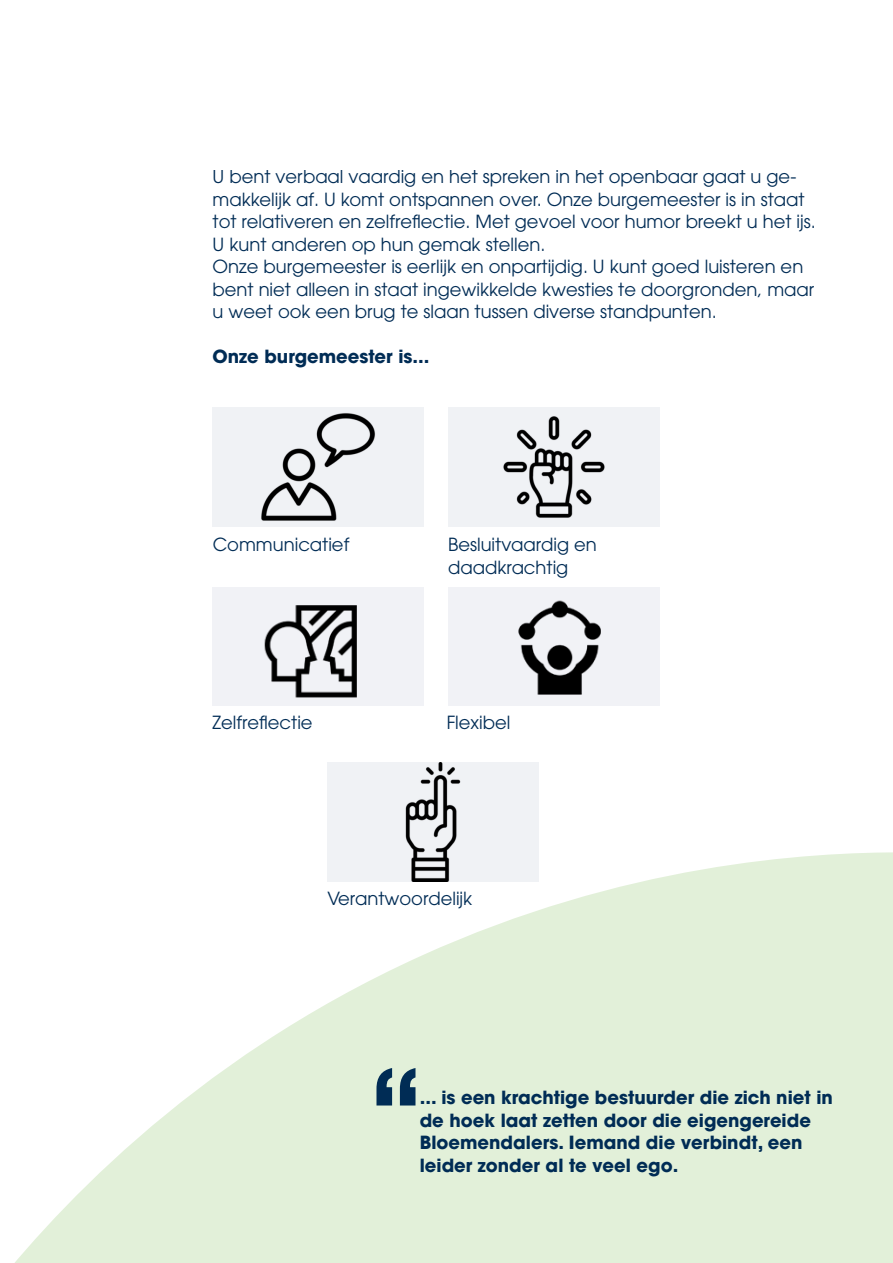
<style>
.page{position:relative;width:893px;height:1263px;background:#fff}
.page>*{position:absolute;margin:0;border:0;box-sizing:border-box;transform-origin:0 0}
.t1{font:500 150px "ITC Avant Garde Pro";color:#002c55}
.t2{font:18px/22.5px "ITC Avant Garde Pro";color:#002c55}
.t3{font:700 18px/22.5px "ITC Avant Garde Pro";color:#002c55}
</style>
<div class="page">
<img style="left:448px;top:408px;width:211px;height:119px">
<img style="left:327px;top:763px;width:211px;height:89px">
<img style="left:213px;top:408px;width:211px;height:119px">
<svg style="left:15px;top:852px;width:878px;height:411px;fill:#e2f0d9"></svg>
<img style="left:448px;top:587px;width:211px;height:119px">
<img style="left:213px;top:587px;width:211px;height:119px">
<p class="t2" style="left:213px;top:165px;width:605px">U bent verbaal vaardig en het spreken in het openbaar gaat u ge&shy;makkelijk af. U komt ontspannen over. Onze burgemeester is in staat tot relativeren en zelfreflectie. Met gevoel voor humor breekt u het ijs.<br>U kunt anderen op hun gemak stellen.<br>Onze burgemeester is eerlijk en onpartijdig. U kunt goed luisteren en bent niet alleen in staat ingewikkelde kwesties te doorgronden, maar u weet ook een brug te slaan tussen diverse standpunten.</p>
<p class="t3" style="left:213px;top:345px;width:218px">Onze burgemeester is...</p>
<p class="t2" style="left:213px;top:533px;width:138px">Communicatief</p>
<p class="t2" style="left:448px;top:533px;width:150px">Besluitvaardig en daadkrachtig</p>
<p class="t2" style="left:213px;top:711px;width:102px">Zelfreflectie</p>
<p class="t2" style="left:446px;top:711px;width:65px">Flexibel</p>
<p class="t2" style="left:327px;top:887px;width:146px">Verantwoordelijk</p>
<p class="t1" style="left:364px;top:1028px;width:66px">‘‘</p>
<p class="t3" style="left:420px;top:1086px;width:415px">... is een krachtige bestuurder die zich niet in de hoek laat zetten door die eigengereide<br>Bloemendalers. Iemand die verbindt, een</p>
<p class="t3" style="left:420px;top:1154px;width:260px">leider zonder al te veel ego.</p>
</div>
